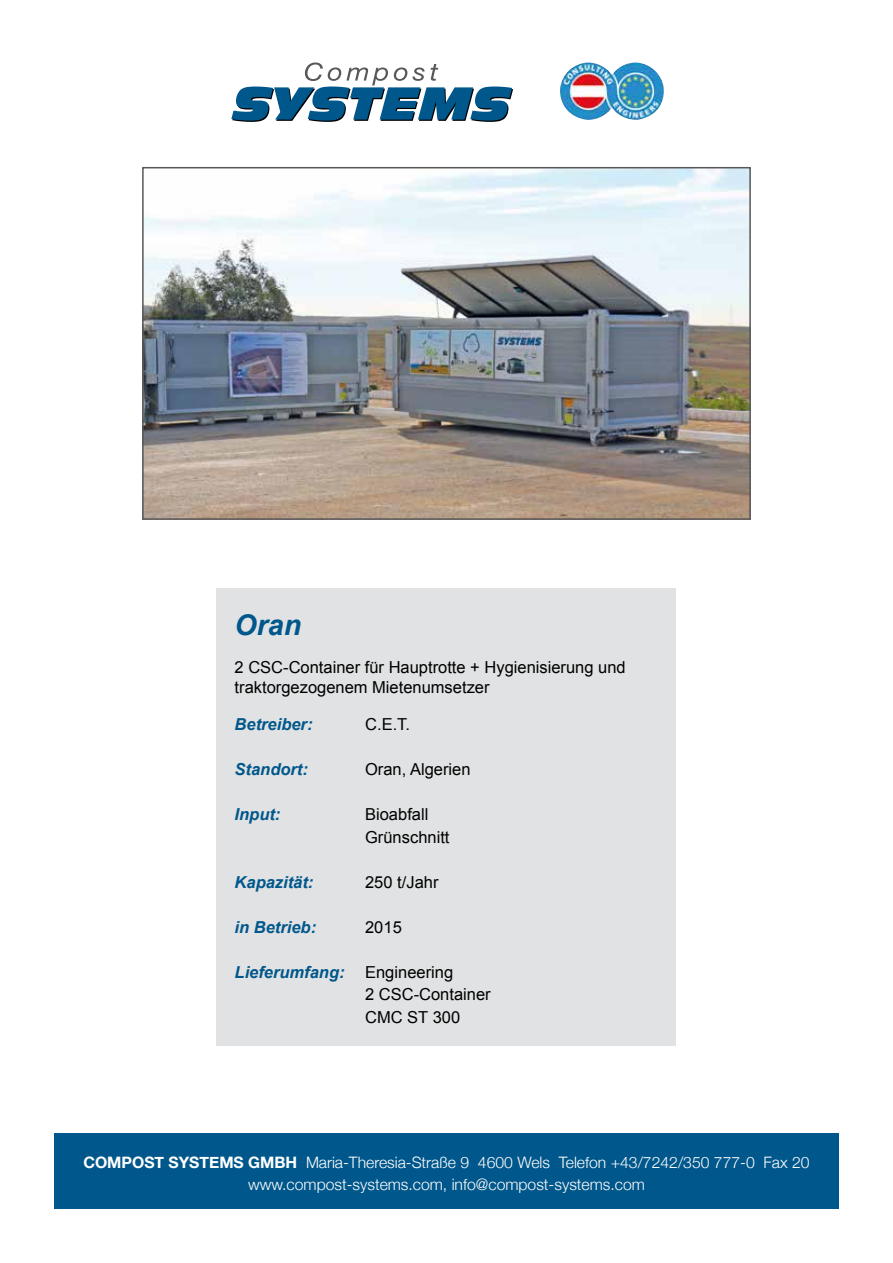
<style>
.page{position:relative;width:893px;height:1263px;background:#fff}
.page>*{position:absolute;margin:0;border:0;box-sizing:border-box;transform-origin:0 0}
.t1{font:italic 700 28.5px "Arial";color:#00578b}
.t2{font:16.5px/22.5px "Arial";color:#000}
.t3{font:italic 700 16.5px "Arial";color:#00578b}
.t4{font:300 15.75px/22.5px "Helvetica Neue";color:#fff;text-align:center}
.s1{font-weight:700;font-style:italic;color:#00578b}
.s2{font-weight:700}
</style>
<div class="page">
<img style="left:145px;top:170px;width:603px;height:347px">
<div style="left:142px;top:167px;width:609px;height:353px;border:2px solid #58585a"></div>
<svg style="left:231px;top:63px;width:282px;height:59px"></svg>
<div style="left:217px;top:588px;width:459px;height:457px;background:#e1e2e3"></div>
<div style="left:54px;top:1133px;width:785px;height:76px;background:#00578b"></div>
<img style="left:560px;top:63px;width:104px;height:57px">
<h1 class="t1" style="left:235px;top:606px;width:68px">Oran</h1>
<p class="t2" style="left:235px;top:657px;width:393px;line-height:19.8px">2 CSC-Container für Hauptrotte + Hygienisierung und traktorgezogenem Mietenumsetzer</p>
<p class="t3" style="left:235px;top:713px;width:79px">Betreiber:</p>
<p class="t2" style="left:365px;top:713px;width:46px">C.E.T.</p>
<p class="t3" style="left:235px;top:758px;width:75px">Standort:</p>
<p class="t2" style="left:365px;top:758px;width:107px">Oran, Algerien</p>
<p class="t3" style="left:235px;top:803px;width:47px">Input:</p>
<p class="t2" style="left:365px;top:803px;width:86px">Bioabfall<br>Grünschnitt</p>
<p class="t3" style="left:235px;top:871px;width:80px">Kapazität:</p>
<p class="t2" style="left:365px;top:871px;width:75px">250 t/Jahr</p>
<p class="t3" style="left:235px;top:916px;width:83px">in Betrieb:</p>
<p class="t2" style="left:365px;top:916px;width:38px">2015</p>
<p class="t2" style="left:365px;top:961px;width:127px;text-indent:-130px"><span class="s1">Lieferumfang:</span> Engineering<br>2 CSC-Container<br>CMC ST 300</p>
<p class="t4" style="left:83px;top:1149px;width:728px"><span class="s2">COMPOST SYSTEMS GMBH</span> Maria-Theresia-Straße 9 4600 Wels Telefon +43/7242/350 777-0 Fax 20 www.compost-systems.com, info@compost-systems.com</p>
</div>
